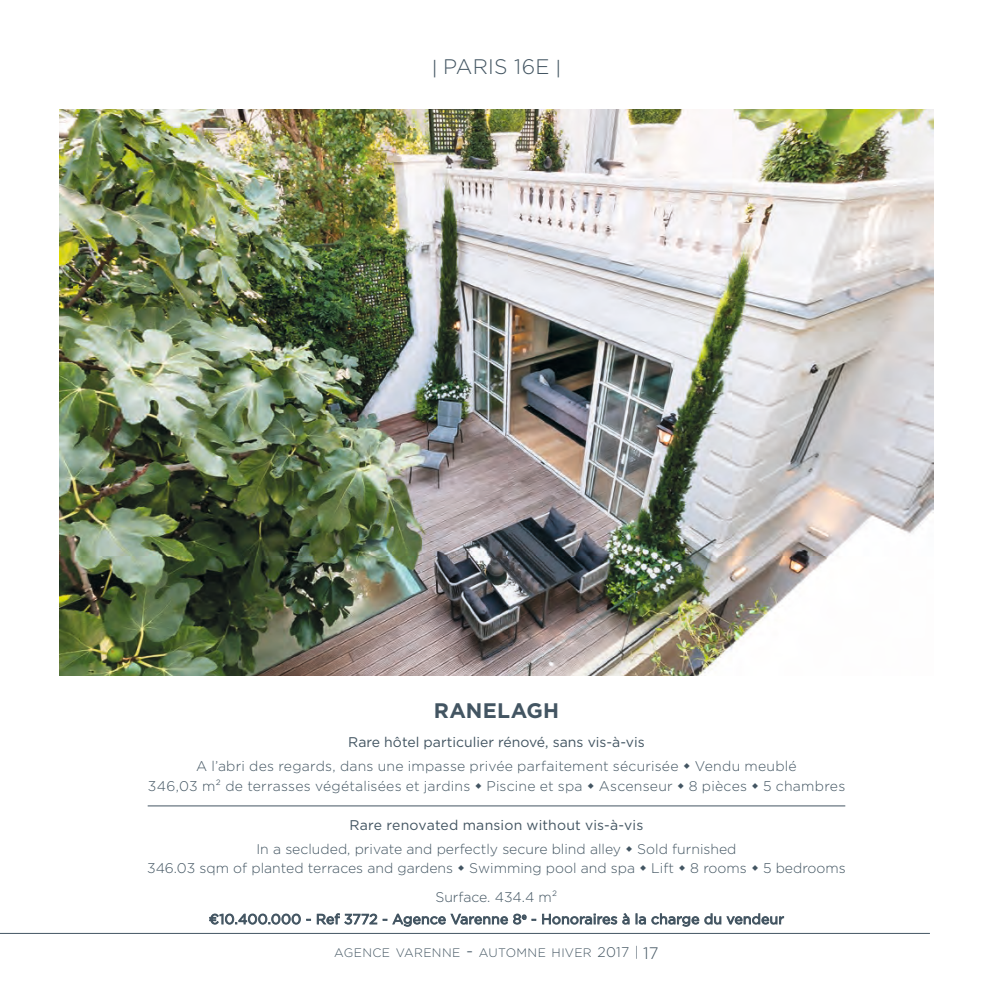
<style>
.page{position:relative;width:993px;height:993px;background:#fff}
.page>*{position:absolute;margin:0;border:0;box-sizing:border-box;transform-origin:0 0}
.t1{font:300 21px "Gotham";letter-spacing:.01em;color:#435562}
.t2{font:700 21px "Gotham";letter-spacing:.015em;color:#435562}
.t3{font:300 14px/19.2px "Gotham";color:#435562;text-align:center}
.t4{font:14px "Gotham";color:#435562}
.t5{font:300 12.25px "Gotham";letter-spacing:.025em;color:#435562}
.s1{font-family:"Helvetica";font-size:17.5px}
.s2{font-size:17.5px}
.s3{font-size:14px}
.s4{font-size:16.62px}
</style>
<div class="page">
<hr style="left:0;top:932px;width:929px;height:1px;background:#435562">
<img style="left:60px;top:109px;width:873px;height:566px">
<hr style="left:148px;top:805px;width:697px;height:1px;background:#435562">
<svg style="left:209px;top:913px;width:91px;height:11px"></svg>
<svg style="left:317px;top:913px;width:60px;height:11px"></svg>
<svg style="left:383px;top:913px;width:124px;height:13px"></svg>
<svg style="left:513px;top:913px;width:22px;height:11px"></svg>
<svg style="left:542px;top:913px;width:74px;height:11px"></svg>
<svg style="left:622px;top:913px;width:7px;height:11px"></svg>
<svg style="left:635px;top:913px;width:10px;height:11px"></svg>
<svg style="left:651px;top:913px;width:47px;height:13px"></svg>
<svg style="left:704px;top:913px;width:16px;height:11px"></svg>
<svg style="left:726px;top:913px;width:57px;height:11px"></svg>
<p class="t1" style="left:432px;top:54px;width:129px"><span class="s1">|</span> PARIS 16E <span class="s1">|</span></p>
<p class="t2" style="left:433px;top:697px;width:127px">RANELAGH</p>
<p class="t4" style="left:348px;top:733px;width:298px">Rare hôtel particulier rénové, sans vis-à-vis</p>
<p class="t3" style="left:148px;top:756px;width:699px">A l’abri des regards, dans une impasse privée parfaitement sécurisée Vendu meublé<br>346,03 m² de terrasses végétalisées et jardins Piscine et spa Ascenseur 8 pièces 5 chambres</p>
<p class="t4" style="left:349px;top:816px;width:295px">Rare renovated mansion without vis-à-vis</p>
<p class="t3" style="left:147px;top:838px;width:700px">In a secluded, private and perfectly secure blind alley Sold furnished<br>346.03 sqm of planted terraces and gardens Swimming pool and spa Lift 8 rooms 5 bedrooms</p>
<p class="t3" style="left:435px;top:886px;width:124px">Surface. 434.4 m²</p>
<p class="t5" style="left:334px;top:944px;width:326px">AGENCE VARENNE <span class="s2">-</span> AUTOMNE HIVER <span class="s3">2017 |</span> <span class="s4">17</span></p>
</div>
